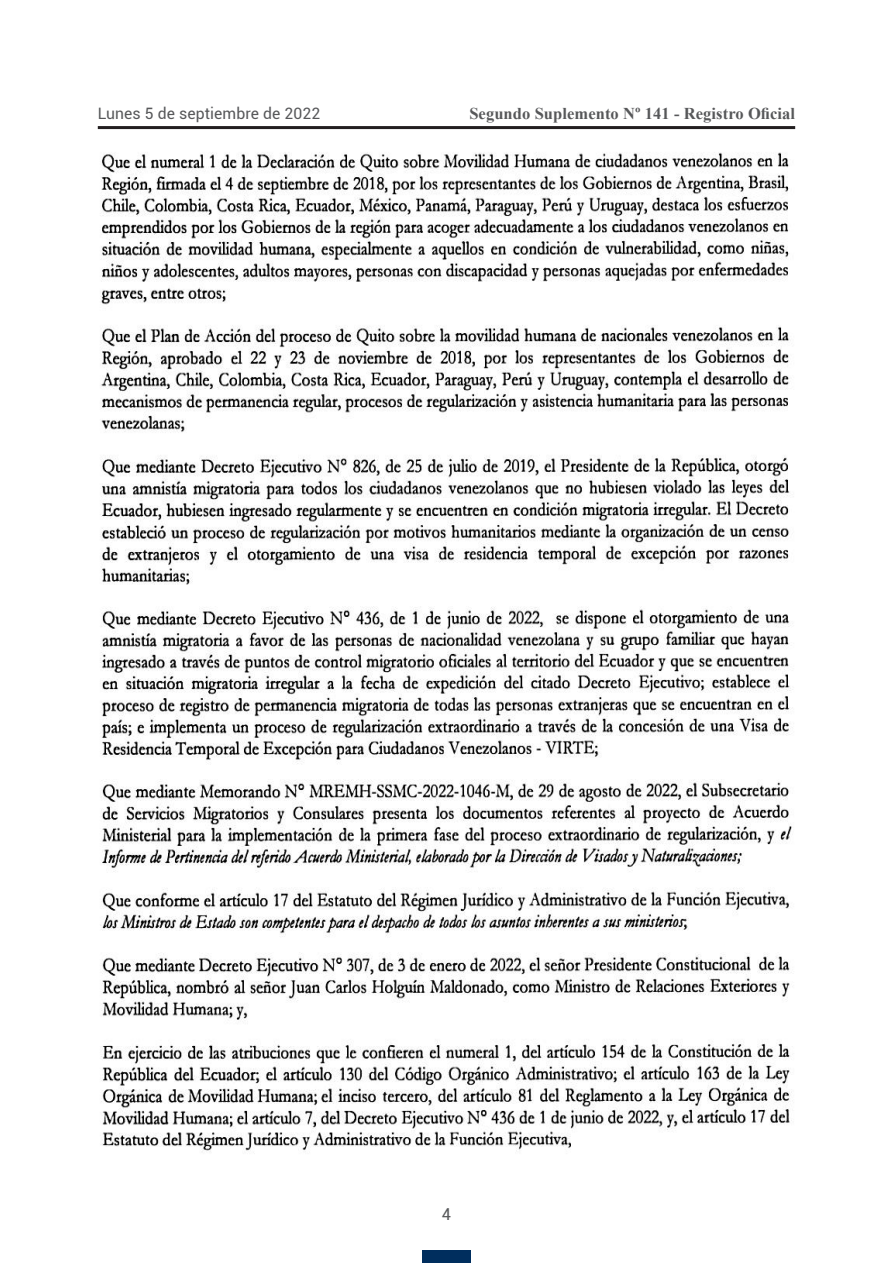
<style>
.page{position:relative;width:893px;height:1263px;background:#fff}
.page>*{position:absolute;margin:0;border:0;box-sizing:border-box;transform-origin:0 0}
.t1{font:700 16.5px "Times New Roman";letter-spacing:.005em;color:#57585a}
.t2{font:16.5px "Roboto";color:#57585a}
.t3{font:15.75px "Roboto";letter-spacing:.005em;color:#57585a}
</style>
<div class="page">
<hr style="left:98px;top:126px;width:697px;height:3px;background:#231f20">
<div style="left:422px;top:1250px;width:49px;height:13px;background:#002e5e"></div>
<img style="left:100px;top:152px;width:692px;height:1000px">
<p class="t3" style="left:98px;top:102px;width:224px">Lunes 5 de septiembre de 2022</p>
<p class="t1" style="left:469px;top:102px;width:327px">Segundo Suplemento Nº 141 - Registro Oficial</p>
<p class="t2" style="left:442px;top:1203px;width:11px">4</p>
</div>
